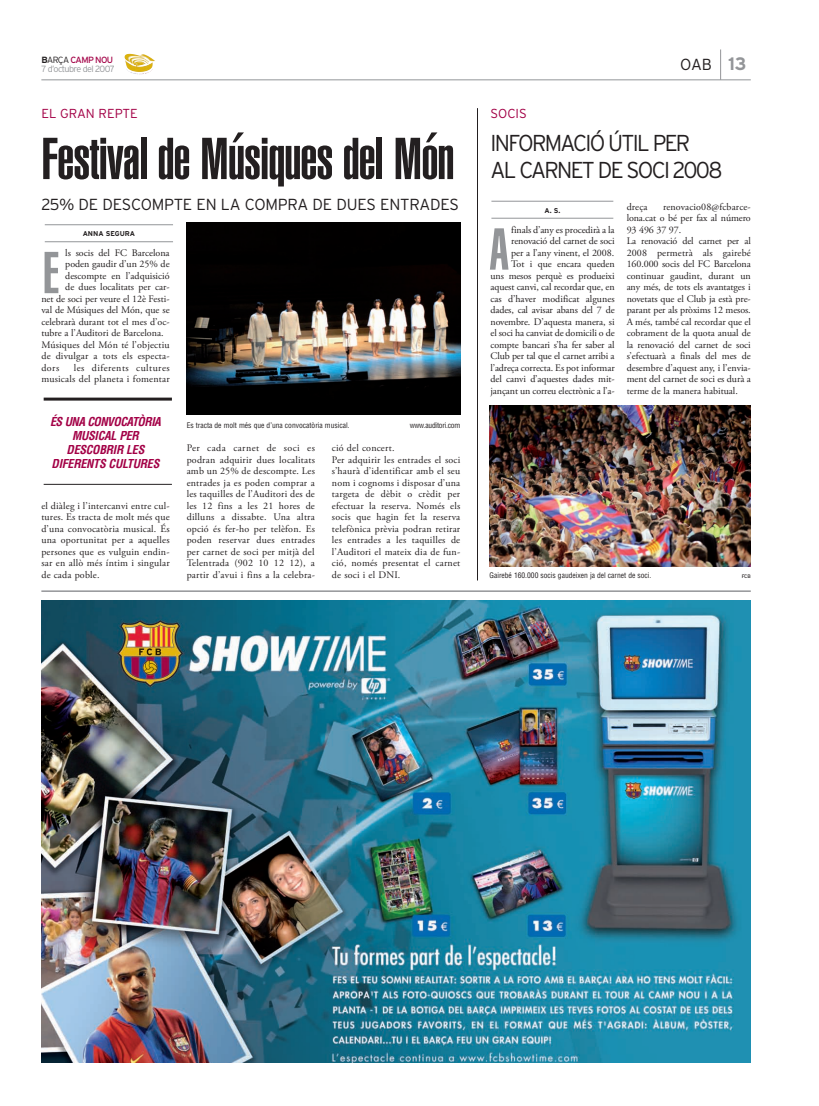
<style>
.page{position:relative;width:819px;height:1106px;background:#fff}
.page>*{position:absolute;margin:0;border:0;box-sizing:border-box;transform-origin:0 0}
.t1{font:58px "Helvetica LT Std Ultra Comp";letter-spacing:-.01em;color:#231f20}
.t2{font:58px "Helvetica LT Std Ultra Comp";color:#939598}
.t3{font:300 23px/27px "Interstate";letter-spacing:-.075em;color:#231f20;scale:.96 1}
.t4{font:300 16px "Interstate";letter-spacing:-.015em;color:#231f20}
.t5{font:300 13px "Interstate";color:#a30146}
.t6{font:italic 700 condensed 12px/14px "Helvetica LT Std";letter-spacing:-.02em;color:#a30146;text-align:center}
.t7{font:10px/11.5px "Adobe Garamond Pro";color:#231f20;text-align:justify}
.t8{font:10px/11.5px "Adobe Garamond Pro";letter-spacing:.02em;color:#231f20;text-align:right}
.t9{font:300 9px/9px "Interstate";letter-spacing:-.065em;color:#939598}
.t10{font:condensed 7.5px "Helvetica LT Std";color:#231f20}
.t11{font:condensed 7.5px "Helvetica LT Std";letter-spacing:-.03em;color:#231f20}
.t12{font:700 7px "Interstate";color:#231f20}
.t13{font:5px "Interstate";color:#231f20}
.s1{font-weight:700;color:#231f20}
.s2{color:#231f20}
.s3{font-weight:400;color:#a30146}
.s4{font-weight:700;font-size:18px;color:#939598}
</style>
<div class="page">
<hr style="left:41px;top:80px;width:709px;height:1px;background:#939598">
<hr style="left:720px;top:49px;width:1px;height:31px;background:#939598">
<hr style="left:41px;top:590px;width:709px;height:2px;background:#939598">
<img style="left:41px;top:601px;width:709px;height:461px">
<svg style="left:131px;top:57px;width:14px;height:1px"></svg>
<img style="left:186px;top:223px;width:274px;height:192px">
<hr style="left:45px;top:241px;width:128px;height:1px;background:#939598">
<hr style="left:45px;top:224px;width:128px;height:1px;background:#939598">
<img style="left:489px;top:405px;width:261px;height:162px">
<hr style="left:44px;top:484px;width:128px;height:1px;background:#231f20">
<hr style="left:44px;top:397px;width:128px;height:3px;background:#231f20">
<hr style="left:491px;top:218px;width:122px;height:1px;background:#939598">
<hr style="left:491px;top:201px;width:122px;height:1px;background:#939598">
<hr style="left:477px;top:108px;width:1px;height:472px;background:#231f20">
<p class="t9" style="left:41px;top:55px;width:75px"><span class="s1">B</span><span class="s2">ARÇA</span> <span class="s3">CAMP NOU<br></span>7 d’octubre del 2007</p>
<h3 class="t5" style="left:41px;top:105px;width:98px">EL GRAN REPTE</h3>
<h1 class="t1" style="left:41px;top:138px;width:414px">Festival de Músiques del Món</h1>
<h3 class="t4" style="left:41px;top:195px;width:419px">25% DE DESCOMPTE EN LA COMPRA DE DUES ENTRADES</h3>
<p class="t12" style="left:83px;top:231px;width:54px">ANNA SEGURA</p>
<p class="t7" style="left:65px;top:248px;width:106px">ls socis del FC Barcelona</p>
<p class="t7" style="left:65px;top:259px;width:106px">poden gaudir d’un 25% de</p>
<p class="t7" style="left:65px;top:271px;width:106px">descompte en l’adquisició</p>
<p class="t7" style="left:65px;top:282px;width:106px">de dues localitats per car-</p>
<p class="t7" style="left:41px;top:294px;width:130px">net de soci per veure el 12è Festi-</p>
<p class="t7" style="left:41px;top:305px;width:130px">val de Músiques del Món, que se</p>
<p class="t7" style="left:41px;top:317px;width:130px">celebrarà durant tot el mes d’oc-</p>
<p class="t7" style="left:41px;top:328px;width:124px">tubre a l’Auditori de Barcelona.</p>
<p class="t8" style="left:41px;top:340px;width:130px">Músiques del Món té l’objectiu</p>
<p class="t8" style="left:41px;top:351px;width:130px">de divulgar a tots els especta-</p>
<p class="t7" style="left:41px;top:363px;width:19px">dors</p>
<h1 class="t2" style="left:43px;top:252px;width:18px">E</h1>
<p class="t8" style="left:41px;top:363px;width:130px">les diferents cultures musicals del planeta i fomentar</p>
<p class="t6" style="left:50px;top:414px;width:112px">ÉS UNA CONVOCATÒRIA<br>MUSICAL PER<br>DESCOBRIR LES<br>DIFERENTS CULTURES</p>
<p class="t7" style="left:41px;top:501px;width:130px">el diàleg i l’intercanvi entre cul&shy;tures. Es tracta de molt més que d’una convocatòria musical. És una oportunitat per a aquelles persones que es vulguin endin&shy;sar en allò més íntim i singular de cada poble.</p>
<p class="t10" style="left:186px;top:422px;width:164px">Es tracta de molt més que d’una convocatòria musical.</p>
<p class="t11" style="left:409px;top:422px;width:52px">www.auditori.com</p>
<p class="t7" style="left:186px;top:443px;width:130px">Per cada carnet de soci es podran adquirir dues localitats amb un 25% de descompte. Les entrades ja es poden comprar a les taquilles de l’Auditori des de les 12 fins a les 21 hores de dilluns a dissabte. Una altra opció és fer-ho per telèfon. Es poden reservar dues entrades per carnet de soci per mitjà del Telentrada (902 10 12 12), a partir d’avui i fins a la celebra-</p>
<p class="t8" style="left:332px;top:443px;width:130px;text-align:left">ció del concert.<br>Per adquirir les entrades el soci s’haurà d’identificar amb el seu nom i cognoms i disposar d’una targeta de dèbit o crèdit per efectuar la reserva. Només els socis que hagin fet la reserva telefònica prèvia podran retirar les entrades a les taquilles de l’Auditori el mateix dia de fun&shy;ció, només presentat el carnet de soci i el DNI.</p>
<h3 class="t4" style="left:679px;top:55px;width:68px">OAB <span class="s4">13</span></h3>
<h3 class="t5" style="left:490px;top:105px;width:38px">SOCIS</h3>
<h2 class="t3" style="left:490px;top:129px;width:243px">INFORMACIÓ ÚTIL PER<br>AL CARNET DE SOCI 2008</h2>
<p class="t12" style="left:544px;top:208px;width:17px">A. S.</p>
<p class="t7" style="left:490px;top:225px;width:126px;text-align:right">finals d’any es procedirà a la renovació del carnet de soci<br>per a l’any vinent, el 2008.<br>Tot i que encara queden<br>uns mesos perquè es produeixi aquest canvi, cal recordar que, en cas d’haver modificat algunes dades, cal avisar abans del 7 de novembre. D’aquesta manera, si el soci ha canviat de domicili o de compte bancari s’ha fer saber al<br>Club per tal que el carnet arribi a l’adreça correcta. Es pot informar del canvi d’aquestes dades mit&shy;jançant un correu electrònic a l’a-</p>
<h1 class="t2" style="left:489px;top:228px;width:21px">A</h1>
<p class="t7" style="left:626px;top:202px;width:126px;text-align:left;text-indent:36px">renovacio08@fcbarce&shy;lona.cat o bé per fax al número<br>93 496 37 97.<br>La renovació del carnet per al<br>2008 permetrà als gairebé<br>160.000 socis del FC Barcelona continuar gaudint, durant un any més, de tots els avantatges i novetats que el Club ja està pre&shy;parant per als pròxims 12 mesos.<br>A més, també cal recordar que el cobrament de la quota anual de la renovació del carnet de soci s’efectuarà a finals del mes de desembre d’aquest any, i l’envia&shy;ment del carnet de soci es durà a terme de la manera habitual.</p>
<p class="t7" style="left:626px;top:202px;width:22px">dreça</p>
<p class="t10" style="left:489px;top:572px;width:163px">Gairebé 160.000 socis gaudeixen ja del carnet de soci.</p>
<p class="t13" style="left:741px;top:574px;width:11px">FCB</p>
</div>
